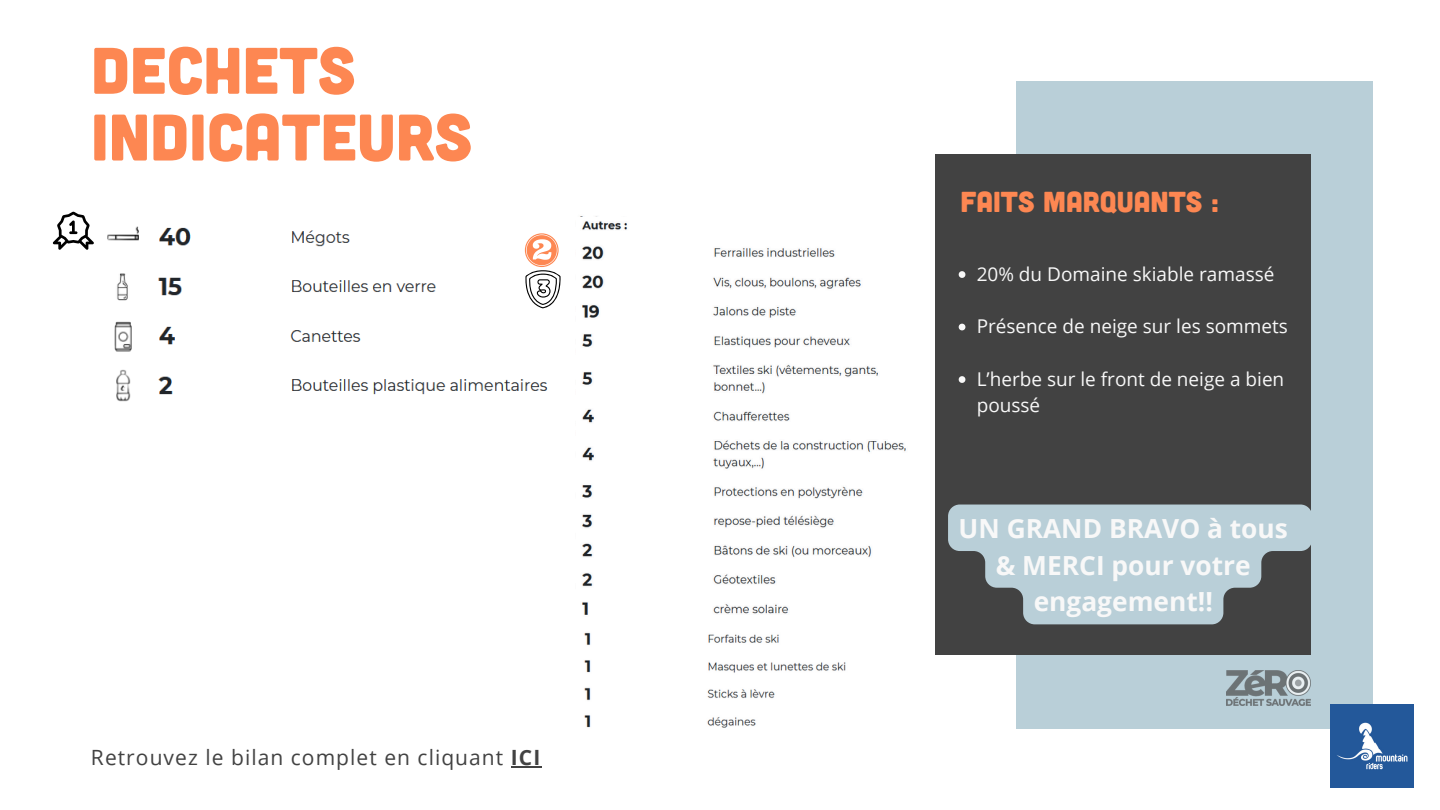
<style>
.page{position:relative;width:1440px;height:810px;background:#fff}
.page>*{position:absolute;margin:0;border:0;box-sizing:border-box;transform-origin:0 0}
.t1{font:65.6px/66.8px "Cubano";color:#fd8752}
.t2{font:28.9px "Cubano";color:#fd8752}
.t3{font:700 26.3px/36.7px "Open Sans";color:#f8f8f8;text-align:center}
.t4{font:21px "Open Sans";letter-spacing:.05em;color:#424242}
.t5{font:19px/26.2px "Open Sans";color:#f8f8f8}
.s1{font-weight:700}
</style>
<div class="page">
<div style="left:1016px;top:81px;width:356px;height:648px;background:#b9cfd8"></div>
<img style="left:1330px;top:704px;width:84px;height:83px">
<div style="left:936px;top:155px;width:375px;height:500px;background:#424242"></div>
<svg style="left:53px;top:212px;width:41px;height:38px"></svg>
<img style="left:107px;top:226px;width:441px;height:176px">
<svg style="left:525px;top:233px;width:36px;height:75px"></svg>
<img style="left:1227px;top:671px;width:84px;height:34px">
<img style="left:582px;top:221px;width:324px;height:394px">
<img style="left:584px;top:632px;width:262px;height:96px">
<hr style="left:511px;top:767px;width:30px;height:1px;background:#424242">
<svg style="left:959px;top:271px;width:6px;height:7px"></svg>
<svg style="left:959px;top:324px;width:6px;height:6px"></svg>
<svg style="left:959px;top:376px;width:6px;height:7px"></svg>
<svg style="left:948px;top:505px;width:363px;height:119px"></svg>
<p class="t1" style="left:91px;top:34px;width:383px">DECHETS<br>INDICATEURS</p>
<p class="t4" style="left:91px;top:743px;width:451px">Retrouvez le bilan complet en cliquant <span class="s1">ICI</span></p>
<p class="t2" style="left:961px;top:183px;width:260px">FAITS MARQUANTS :</p>
<p class="t5" style="left:977px;top:260px;width:299px">20% du Domaine skiable ramassé</p>
<p class="t5" style="left:977px;top:313px;width:313px">Présence de neige sur les sommets</p>
<p class="t5" style="left:977px;top:365px;width:309px">L’herbe sur le front de neige a bien poussé</p>
<h3 class="t3" style="left:959px;top:509px;width:331px">UN GRAND BRAVO à tous &amp; MERCI pour votre engagement!!</h3>
</div>
